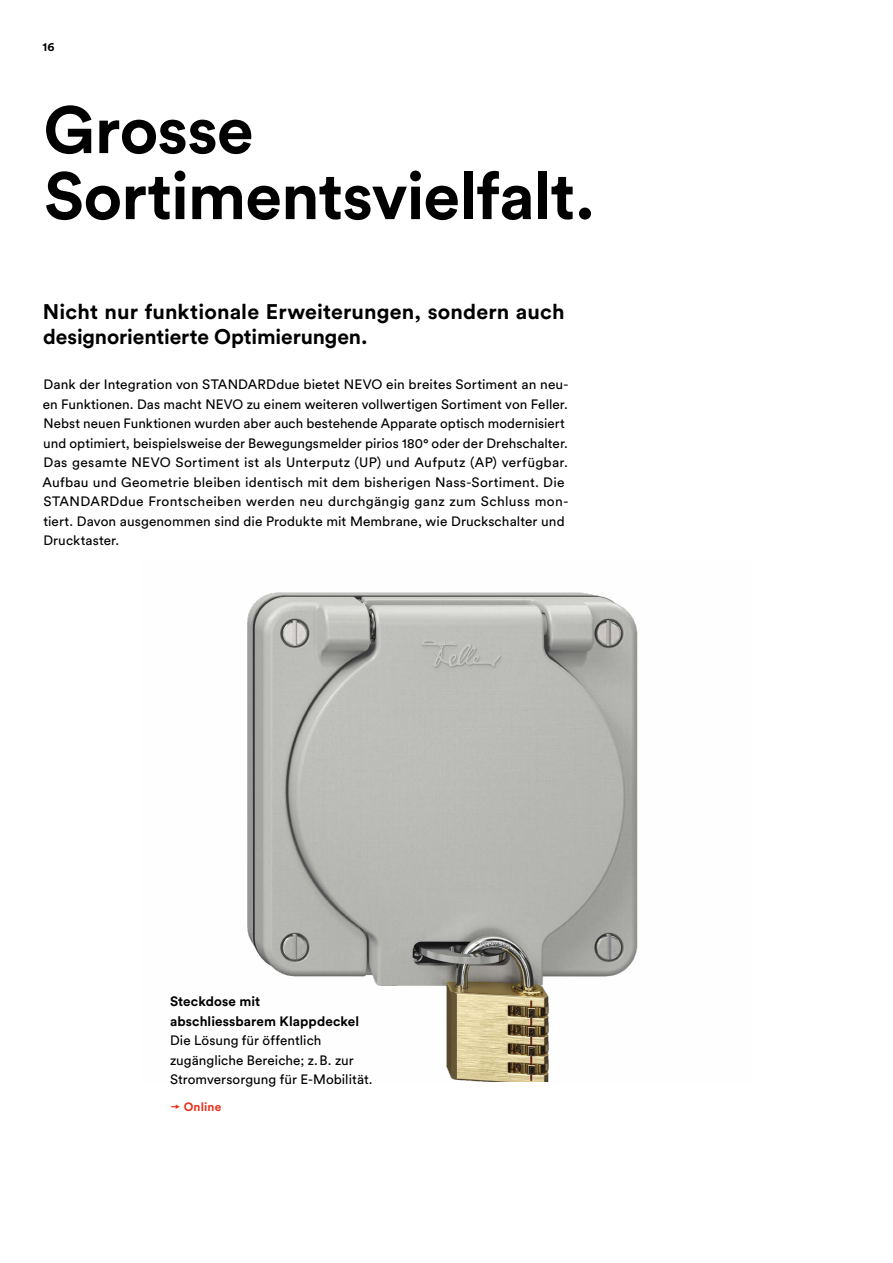
<style>
.page{position:relative;width:893px;height:1263px;background:#fff}
.page>*{position:absolute;margin:0;border:0;box-sizing:border-box;transform-origin:0 0}
.Headline_44_44{font:700 66px/66px "Circular Std";letter-spacing:-.015em;color:#000}
.Subline{font:700 21px/25.5px "Circular Std";color:#000}
.Fliesstext_9_13{font:13.5px/19.5px "Circular Std";letter-spacing:.005em;color:#000}
.Fliesstext_9_13-2{font:700 13.5px "Circular Std";letter-spacing:.005em;color:#000}
.Interaktiv_Link{font:700 12px "Circular Std";letter-spacing:.01em;color:#e6321d}
.t1{font:700 12px "Circular Std";color:#000}
</style>
<div class="page">
<img style="left:247px;top:592px;width:391px;height:489px">
<p class="t1" style="left:43px;top:39px;width:13px">16</p>
<p class="Headline_44_44" style="left:44px;top:96px;width:553px">Grosse<br>Sortimentsvielfalt.</p>
<p class="Subline" style="left:43px;top:298px;width:523px">Nicht nur funktionale Erweiterungen, sondern auch designorientierte Optimierungen.</p>
<p class="Fliesstext_9_13" style="left:42px;top:375px;width:527px">Dank der Integration von STANDARDdue bietet NEVO ein breites Sortiment an neu&shy;en Funktionen. Das macht NEVO zu einem weiteren vollwertigen Sortiment von Feller.<br>Nebst neuen Funktionen wurden aber auch bestehende Apparate optisch modernisiert und optimiert, beispielsweise der Bewegungsmelder pirios 180° oder der Drehschalter.<br>Das gesamte NEVO Sortiment ist als Unterputz (UP) und Aufputz (AP) verfügbar.<br>Aufbau und Geometrie bleiben identisch mit dem bisherigen Nass-Sortiment. Die STANDARDdue Frontscheiben werden neu durchgängig ganz zum Schluss mon&shy;tiert. Davon ausgenommen sind die Produkte mit Membrane, wie Druckschalter und Drucktaster.</p>
<p class="Fliesstext_9_13-2" style="left:170px;top:992px;width:92px">Steckdose mit</p>
<p class="Fliesstext_9_13-2" style="left:170px;top:1012px;width:191px">abschliessbarem Klappdeckel</p>
<p class="Fliesstext_9_13" style="left:170px;top:1030px;width:204px">Die Lösung für öffentlich zugängliche Bereiche; z.B. zur<br>Stromversorgung für E-Mobilität.</p>
<p class="Interaktiv_Link" style="left:184px;top:1099px;width:39px">Online</p>
</div>
